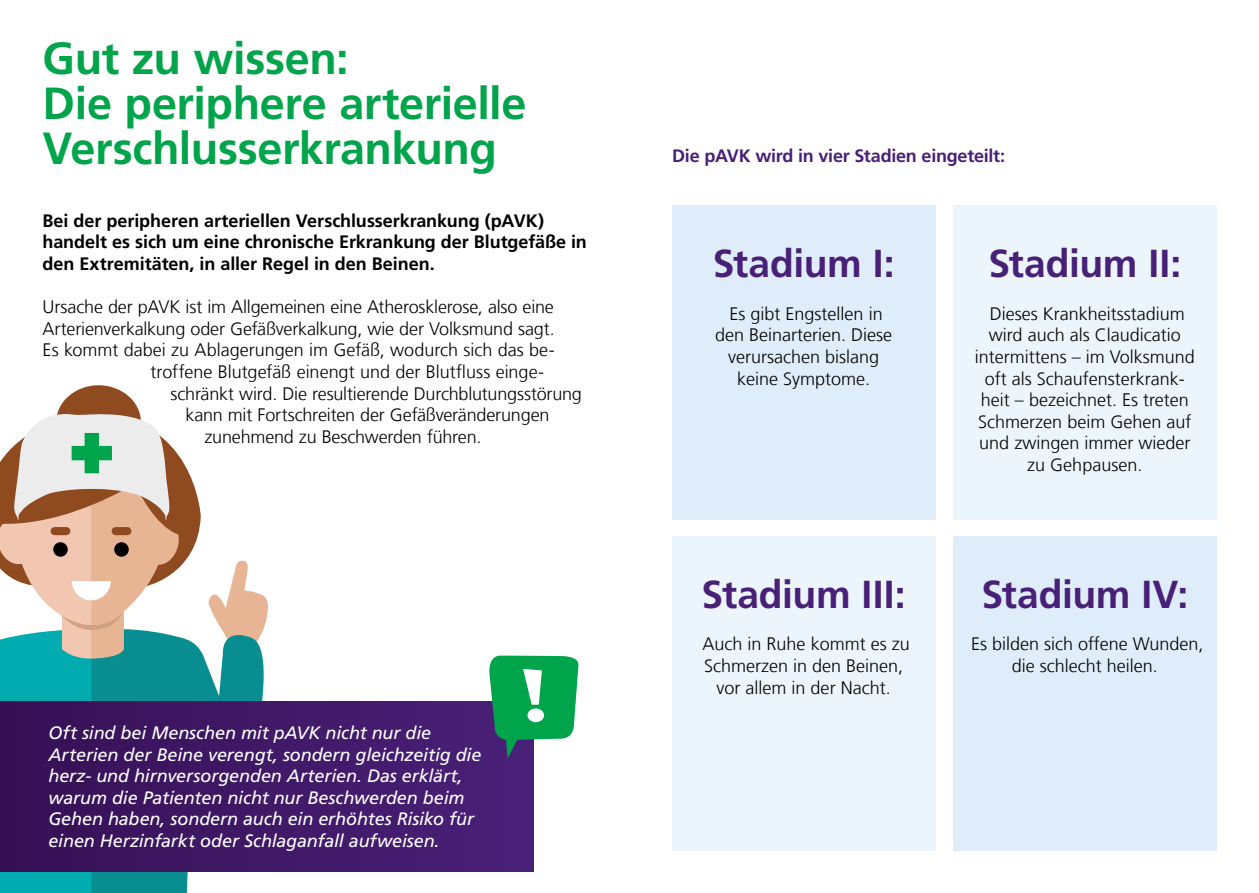
<style>
.page{position:relative;width:1259px;height:893px;background:#fff}
.page>*{position:absolute;margin:0;border:0;box-sizing:border-box;transform-origin:0 0}
.t1{font:700 45px/45px "Frutiger LT Com";letter-spacing:-.01em;color:#00a44a}
.t2{font:700 39px "Frutiger LT Com";letter-spacing:-.01em;color:#492078}
.t3{font:300 18px/21.6px "Frutiger LT Com";color:#000;text-align:center}
.t4{font:italic 18px/21.6px "Frutiger LT";letter-spacing:-.005em;color:#fff}
.t5{font:700 18px/21.6px "Frutiger LT Com";letter-spacing:-.005em;color:#000}
.t6{font:700 18px "Frutiger LT Com";letter-spacing:-.015em;color:#492078}
</style>
<div class="page">
<svg style="left:0;top:385px;width:268px;height:508px"></svg>
<div style="left:0;top:702px;width:533px;height:170px;background:linear-gradient(to right,#351054,#492178)"></div>
<svg style="left:487px;top:655px;width:92px;height:103px"></svg>
<div style="left:672px;top:205px;width:263px;height:315px;background:#dfedfa"></div>
<div style="left:672px;top:536px;width:263px;height:314px;background:#ecf4fc"></div>
<div style="left:953px;top:205px;width:263px;height:315px;background:#ecf4fc"></div>
<div style="left:953px;top:536px;width:263px;height:314px;background:#dfedfa"></div>
<h1 class="t1" style="left:43px;top:36px;width:485px">Gut zu wissen:<br>Die periphere arterielle<br>Verschlusserkrankung</h1>
<p class="t5" style="left:43px;top:210px;width:546px">Bei der peripheren arteriellen Verschlusserkrankung (pAVK) handelt es sich um eine chronische Erkrankung der Blutgefäße in den Extremitäten, in aller Regel in den Beinen.</p>
<p class="t3" style="left:43px;top:296px;width:513px">Ursache der pAVK ist im Allgemeinen eine Atherosklerose, also eine</p>
<p class="t3" style="left:43px;top:318px;width:513px">Arterienverkalkung oder Gefäßverkalkung, wie der Volksmund sagt.</p>
<p class="t3" style="left:43px;top:340px;width:514px">Es kommt dabei zu Ablagerungen im Gefäß, wodurch sich das be-</p>
<p class="t3" style="left:151px;top:361px;width:395px">troffene Blutgefäß einengt und der Blutfluss einge-</p>
<p class="t3" style="left:171px;top:383px;width:413px">schränkt wird. Die resultierende Durchblutungsstörung</p>
<p class="t3" style="left:186px;top:404px;width:365px">kann mit Fortschreiten der Gefäßveränderungen</p>
<p class="t3" style="left:205px;top:426px;width:278px">zunehmend zu Beschwerden führen.</p>
<p class="t4" style="left:48px;top:722px;width:434px">Oft sind bei Menschen mit pAVK nicht nur die Arterien der Beine verengt, sondern gleichzeitig die herz- und hirnversorgenden Arterien. Das erklärt, warum die Patienten nicht nur Beschwerden beim Gehen haben, sondern auch ein erhöhtes Risiko für einen Herzinfarkt oder Schlaganfall aufweisen.</p>
<p class="t6" style="left:672px;top:145px;width:334px">Die pAVK wird in vier Stadien eingeteilt:</p>
<h2 class="t2" style="left:712px;top:241px;width:183px">Stadium I:</h2>
<p class="t3" style="left:715px;top:303px;width:179px">Es gibt Engstellen in den Beinarterien. Diese verursachen bislang keine Symptome.</p>
<h2 class="t2" style="left:701px;top:571px;width:205px">Stadium III:</h2>
<p class="t3" style="left:702px;top:633px;width:209px">Auch in Ruhe kommt es zu<br>Schmerzen in den Beinen, vor allem in der Nacht.</p>
<h2 class="t2" style="left:988px;top:241px;width:194px">Stadium II:</h2>
<p class="t3" style="left:975px;top:303px;width:222px">Dieses Krankheitsstadium wird auch als Claudicatio intermittens – im Volksmund oft als Schaufensterkrank&shy;heit – bezeichnet. Es treten<br>Schmerzen beim Gehen auf und zwingen immer wieder zu Gehpausen.</p>
<h2 class="t2" style="left:981px;top:571px;width:208px">Stadium IV:</h2>
<p class="t3" style="left:971px;top:633px;width:234px">Es bilden sich offene Wunden, die schlecht heilen.</p>
</div>
